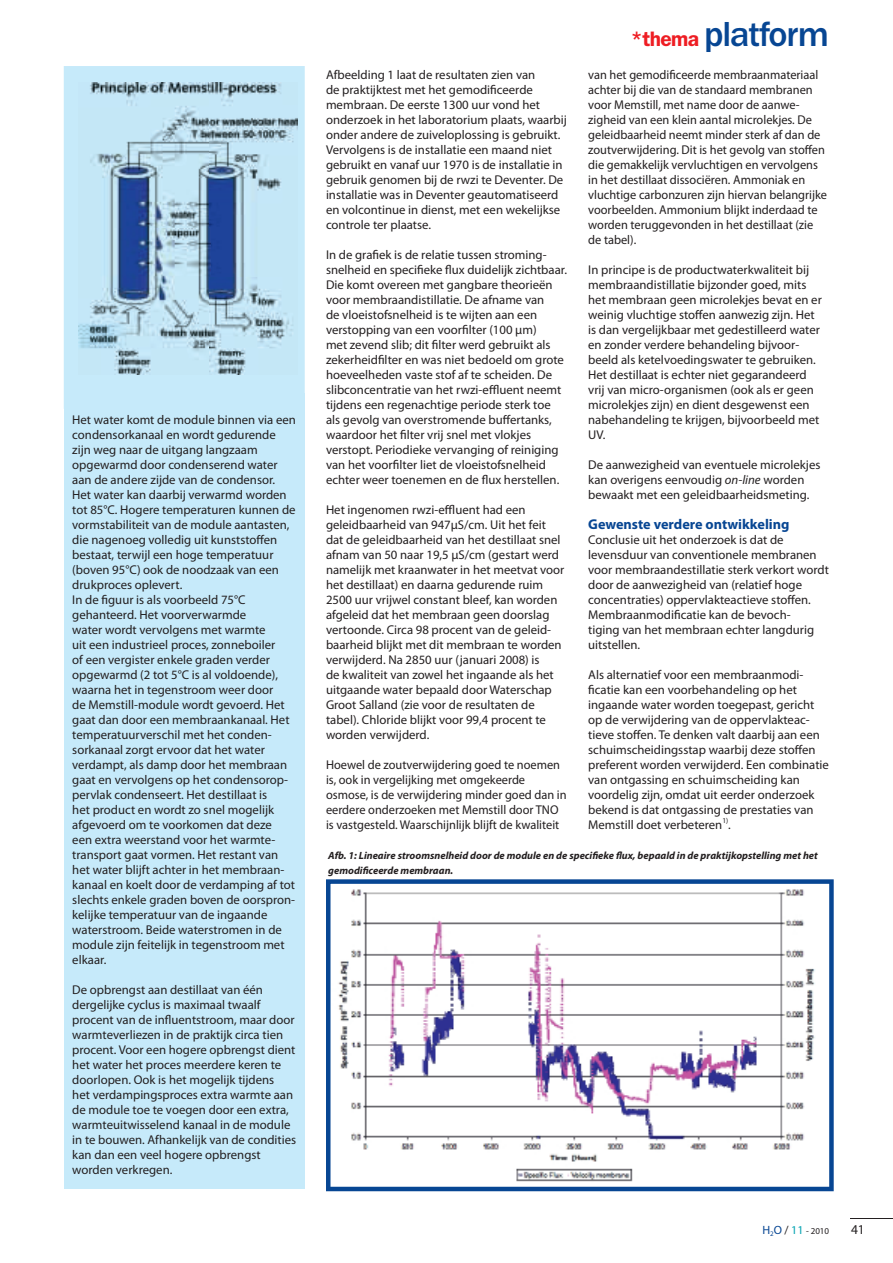
<style>
.page{position:relative;width:893px;height:1263px;background:#fff}
.page>*{position:absolute;margin:0;border:0;box-sizing:border-box;transform-origin:0 0}
.t1{font:500 36px "ITC Franklin Gothic Std";letter-spacing:-.03em;color:#074693}
.t2{font:700 14.25px "Myriad Pro";color:#074693}
.t3{font:13.5px "Myriad Pro";color:#231f20}
.t4{font:12.75px/15px "Myriad Pro";color:#231f20}
.t5{font:italic 700 10.5px/15px "Myriad Pro";color:#231f20}
.t6{font:9px "Myriad Pro";color:#231f20}
.s1{font-weight:600;font-size:21px;color:#ee1d23}
.s2{font-style:italic}
.s3{font-size:12px;color:#074693}
.s4{font-size:12px}
.s5{font-size:12px;color:#00a2b1}
</style>
<div class="page">
<hr style="left:850px;top:1219px;width:43px;height:1px;background:#231f20">
<div style="left:64px;top:66px;width:241px;height:328px;background:#c6eafa"></div>
<img style="left:79px;top:83px;width:219px;height:292px">
<svg style="left:326px;top:879px;width:508px;height:312px"></svg>
<div style="left:64px;top:394px;width:241px;height:795px;background:#c6eafa"></div>
<p class="t4" style="left:72px;top:412px;width:225px">Het water komt de module binnen via een condensorkanaal en wordt gedurende zijn weg naar de uitgang langzaam opgewarmd door condenserend water aan de andere zijde van de condensor.<br>Het water kan daarbij verwarmd worden tot 85°C. Hogere temperaturen kunnen de vormstabiliteit van de module aantasten, die nagenoeg volledig uit kunststoffen bestaat, terwijl een hoge temperatuur (boven 95°C) ook de noodzaak van een drukproces oplevert.<br>In de figuur is als voorbeeld 75°C gehanteerd. Het voorverwarmde<br>water wordt vervolgens met warmte<br>uit een industrieel proces, zonneboiler<br>of een vergister enkele graden verder opgewarmd (2 tot 5°C is al voldoende), waarna het in tegenstroom weer door<br>de Memstill-module wordt gevoerd. Het gaat dan door een membraankanaal. Het temperatuurverschil met het conden&shy;sorkanaal zorgt ervoor dat het water verdampt, als damp door het membraan gaat en vervolgens op het condensorop&shy;pervlak condenseert. Het destillaat is<br>het product en wordt zo snel mogelijk afgevoerd om te voorkomen dat deze<br>een extra weerstand voor het warmte&shy;transport gaat vormen. Het restant van het water blijft achter in het membraan&shy;kanaal en koelt door de verdamping af tot slechts enkele graden boven de oorspron&shy;kelijke temperatuur van de ingaande waterstroom. Beide waterstromen in de module zijn feitelijk in tegenstroom met elkaar.</p>
<p class="t4" style="left:72px;top:982px;width:225px">De opbrengst aan destillaat van één dergelijke cyclus is maximaal twaalf procent van de influentstroom, maar door warmteverliezen in de praktijk circa tien procent. Voor een hogere opbrengst dient het water het proces meerdere keren te doorlopen. Ook is het mogelijk tijdens<br>het verdampingsproces extra warmte aan de module toe te voegen door een extra, warmteuitwisselend kanaal in de module in te bouwen. Afhankelijk van de condities kan dan een veel hogere opbrengst worden verkregen.</p>
<h1 class="t1" style="left:630px;top:14px;width:200px"><span class="s1">*thema</span> platform</h1>
<p class="t4" style="left:588px;top:67px;width:240px">van het gemodificeerde membraanmateriaal achter bij die van de standaard membranen voor Memstill, met name door de aanwe&shy;zigheid van een klein aantal microlekjes. De geleidbaarheid neemt minder sterk af dan de zoutverwijdering. Dit is het gevolg van stoffen die gemakkelijk vervluchtigen en vervolgens in het destillaat dissociëren. Ammoniak en vluchtige carbonzuren zijn hiervan belangrijke voorbeelden. Ammonium blijkt inderdaad te worden teruggevonden in het destillaat (zie de tabel).</p>
<p class="t4" style="left:588px;top:262px;width:235px">In principe is de productwaterkwaliteit bij membraandistillatie bijzonder goed, mits het membraan geen microlekjes bevat en er weinig vluchtige stoffen aanwezig zijn. Het is dan vergelijkbaar met gedestilleerd water en zonder verdere behandeling bijvoor&shy;beeld als ketelvoedingswater te gebruiken.<br>Het destillaat is echter niet gegarandeerd vrij van micro-organismen (ook als er geen microlekjes zijn) en dient desgewenst een nabehandeling te krijgen, bijvoorbeeld met UV.</p>
<p class="t4" style="left:588px;top:457px;width:234px">De aanwezigheid van eventuele microlekjes kan overigens eenvoudig <span class="s2">on-line</span> worden bewaakt met een geleidbaarheidsmeting.</p>
<p class="t2" style="left:588px;top:516px;width:203px">Gewenste verdere ontwikkeling</p>
<p class="t4" style="left:588px;top:532px;width:242px">Conclusie uit het onderzoek is dat de levensduur van conventionele membranen voor membraandestillatie sterk verkort wordt door de aanwezigheid van (relatief hoge concentraties) oppervlakteactieve stoffen.<br>Membraanmodificatie kan de bevoch-<br>tiging van het membraan echter langdurig uitstellen.</p>
<p class="t4" style="left:588px;top:667px;width:242px">Als alternatief voor een membraanmodi&shy;ficatie kan een voorbehandeling op het ingaande water worden toegepast, gericht op de verwijdering van de oppervlakteac&shy;tieve stoffen. Te denken valt daarbij aan een schuimscheidingsstap waarbij deze stoffen preferent worden verwijderd. Een combinatie van ontgassing en schuimscheiding kan voordelig zijn, omdat uit eerder onderzoek bekend is dat ontgassing de prestaties van Memstill doet verbeteren<sup>1)</sup>.</p>
<p class="t5" style="left:328px;top:848px;width:491px">Afb. 1: Lineaire stroomsnelheid door de module en de specifieke flux, bepaald in de praktijkopstelling met het gemodificeerde membraan.</p>
<p class="t4" style="left:326px;top:67px;width:242px">Afbeelding 1 laat de resultaten zien van<br>de praktijktest met het gemodificeerde membraan. De eerste 1300 uur vond het onderzoek in het laboratorium plaats, waarbij onder andere de zuiveloplossing is gebruikt.<br>Vervolgens is de installatie een maand niet gebruikt en vanaf uur 1970 is de installatie in gebruik genomen bij de rwzi te Deventer. De installatie was in Deventer geautomatiseerd en volcontinue in dienst, met een wekelijkse controle ter plaatse.</p>
<p class="t4" style="left:326px;top:247px;width:242px">In de grafiek is de relatie tussen stroming&shy;snelheid en specifieke flux duidelijk zichtbaar.<br>Die komt overeen met gangbare theorieën voor membraandistillatie. De afname van<br>de vloeistofsnelheid is te wijten aan een verstopping van een voorfilter (100 µm)<br>met zevend slib; dit filter werd gebruikt als zekerheidfilter en was niet bedoeld om grote hoeveelheden vaste stof af te scheiden. De slibconcentratie van het rwzi-effluent neemt tijdens een regenachtige periode sterk toe als gevolg van overstromende buffertanks, waardoor het filter vrij snel met vlokjes verstopt. Periodieke vervanging of reiniging van het voorfilter liet de vloeistofsnelheid echter weer toenemen en de flux herstellen.</p>
<p class="t4" style="left:326px;top:502px;width:240px">Het ingenomen rwzi-effluent had een geleidbaarheid van 947µS/cm. Uit het feit dat de geleidbaarheid van het destillaat snel afnam van 50 naar 19,5 µS/cm (gestart werd namelijk met kraanwater in het meetvat voor het destillaat) en daarna gedurende ruim 2500 uur vrijwel constant bleef, kan worden afgeleid dat het membraan geen doorslag vertoonde. Circa 98 procent van de geleid&shy;baarheid blijkt met dit membraan te worden verwijderd. Na 2850 uur (januari 2008) is<br>de kwaliteit van zowel het ingaande als het uitgaande water bepaald door Waterschap Groot Salland (zie voor de resultaten de tabel). Chloride blijkt voor 99,4 procent te worden verwijderd.</p>
<p class="t4" style="left:326px;top:757px;width:242px">Hoewel de zoutverwijdering goed te noemen is, ook in vergelijking met omgekeerde osmose, is de verwijdering minder goed dan in eerdere onderzoeken met Memstill door TNO is vastgesteld. Waarschijnlijk blijft de kwaliteit</p>
<p class="t6" style="left:762px;top:1226px;width:68px"><span class="s3">H</span><sub>2</sub><span class="s3">O</span> <span class="s4">/</span> <span class="s5">11</span> - 2010</p>
<p class="t3" style="left:851px;top:1222px;width:15px">41</p>
</div>
